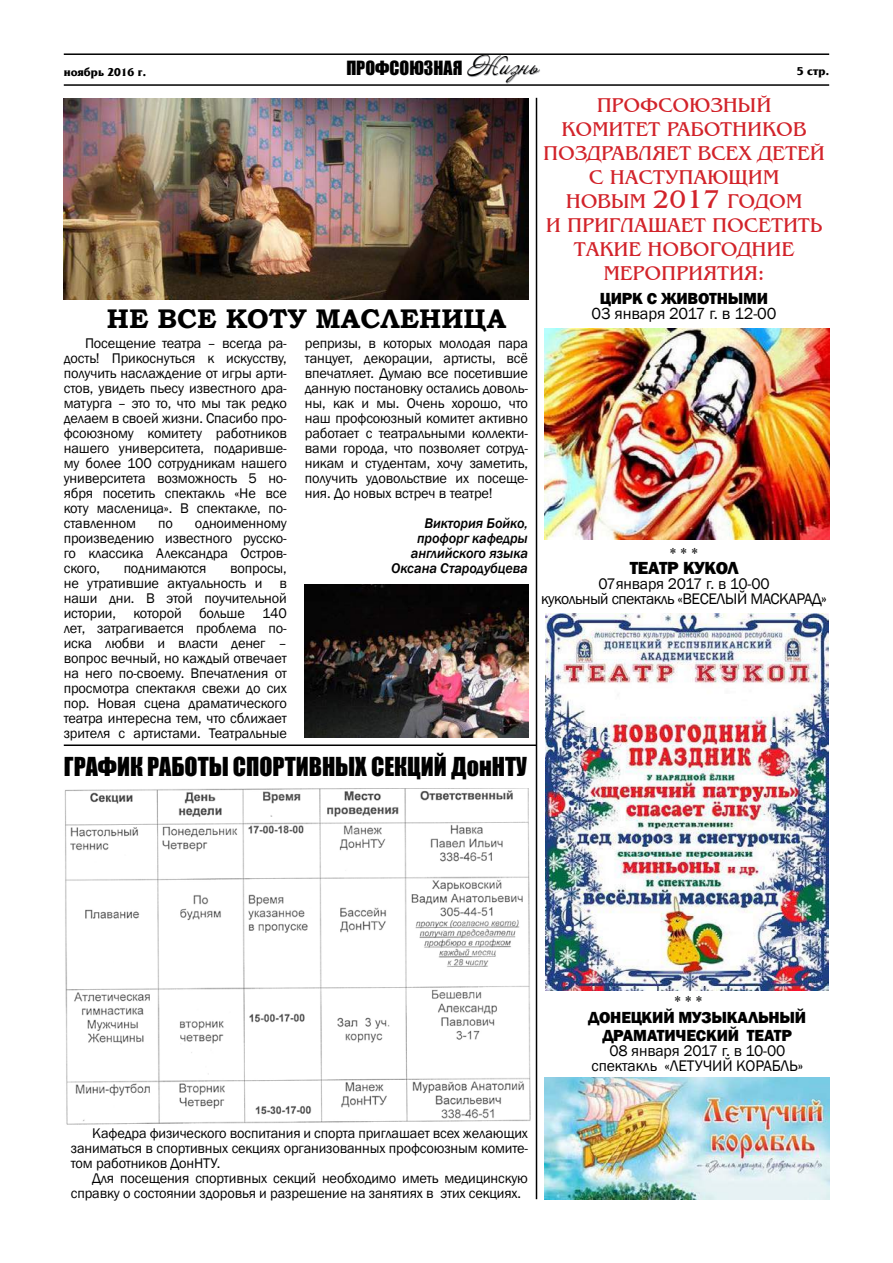
<style>
.page{position:relative;width:893px;height:1263px;background:#fff}
.page>*{position:absolute;margin:0;border:0;box-sizing:border-box;transform-origin:0 0}
.t1{font:700 27px "Bookman Old Style";color:#000}
.t2{font:24px "Impact";color:#000}
.t3{font:21px/24px "AG Bengaly";letter-spacing:-.01em;color:#d2232a;text-align:center}
.t4{font:18px "Impact";color:#000}
.t5{font:800 18px "Franklin Gothic";letter-spacing:-.01em;color:#000}
.t6{font:800 16.5px/18px "Franklin Gothic";letter-spacing:-.01em;color:#000;text-align:center}
.t7{font:16.5px "Franklin Gothic";letter-spacing:-.01em;color:#000}
.t8{font:15.75px/15px "Franklin Gothic";letter-spacing:-.03em;color:#000;text-align:center}
.t9{font:15.75px/15px "Franklin Gothic";letter-spacing:-.01em;color:#000;text-align:center}
.t10{font:14.4px/15px "Franklin Gothic";letter-spacing:-.01em;color:#000;text-align:justify}
.t11{font:italic 500 14.4px/15px "Franklin Gothic";letter-spacing:-.01em;color:#000;text-align:right}
.t12{font:14.4px "Times New Roman";color:#000}
.t13{font:700 12px "AG Friquer";color:#000}
.s1{font-family:"Annabelle";font-size:22.5px;color:#a9abae}
.s2{font-size:27px}
.s3{font-size:16.5px}
</style>
<div class="page">
<hr style="left:64px;top:84px;width:765px;height:2px;background:#000">
<hr style="left:64px;top:53px;width:765px;height:2px;background:#000">
<img style="left:64px;top:788px;width:467px;height:337px">
<img style="left:64px;top:99px;width:464px;height:201px">
<img style="left:305px;top:585px;width:224px;height:152px">
<img style="left:544px;top:1077px;width:285px;height:122px">
<img style="left:545px;top:613px;width:283px;height:377px">
<hr style="left:536px;top:98px;width:1px;height:1101px;background:#000">
<img style="left:545px;top:328px;width:284px;height:211px">
<hr style="left:64px;top:744px;width:472px;height:2px;background:#000">
<p class="t13" style="left:64px;top:65px;width:84px">ноябрь 2016 г.</p>
<p class="t4" style="left:346px;top:54px;width:194px">ПРОФСОЮЗНАЯ <span class="s1">Жизнь</span></p>
<p class="t13" style="left:797px;top:65px;width:34px">5 стр.</p>
<h1 class="t1" style="left:107px;top:299px;width:401px">НЕ ВСЕ КОТУ МАСЛЕНИЦА</h1>
<p class="t10" style="left:64px;top:336px;width:225px;text-indent:21px">Посещение театра – всегда ра&shy;дость! Прикоснуться к искусству, получить наслаждение от игры арти&shy;стов, увидеть пьесу известного дра&shy;матурга – это то, что мы так редко делаем в своей жизни. Спасибо про&shy;фсоюзному комитету работников нашего университета, подаривше&shy;му более 100 сотрудникам нашего университета возможность 5 но&shy;ября посетить спектакль «Не все коту масленица». В спектакле, по&shy;ставленном</p>
<p class="t10" style="left:64px;top:516px;width:225px;text-indent:131px">одноименному произведению известного русско&shy;го классика Александра Остров&shy;ского,</p>
<p class="t10" style="left:158px;top:516px;width:16px">по</p>
<p class="t10" style="left:64px;top:561px;width:225px;text-indent:166px">вопросы, не утратившие актуальность и в наши дни. В этой поучительной истории, которой больше 140 лет, затрагивается проблема по&shy;иска любви и власти денег – вопрос вечный, но каждый отвечает на него по-своему. Впечатления от просмотра спектакля свежи до сих пор. Новая сцена драматического театра интересна тем, что сближает зрителя с артистами. Театральные</p>
<p class="t10" style="left:124px;top:561px;width:84px">поднимаются</p>
<p class="t10" style="left:305px;top:336px;width:225px">репризы, в которых молодая пара танцует, декорации, артисты, всё впечатляет. Думаю все посетившие данную постановку остались доволь&shy;ны, как и мы. Очень хорошо, что наш профсоюзный комитет активно работает с театральными коллекти&shy;вами города, что позволяет сотруд&shy;никам и студентам, хочу заметить, получить удовольствие их посеще&shy;ния. До новых встреч в театре!</p>
<p class="t11" style="left:391px;top:516px;width:138px">Виктория Бойко, профорг кафедры английского языка<br>Оксана Стародубцева</p>
<h2 class="t2" style="left:64px;top:748px;width:465px">ГРАФИК РАБОТЫ СПОРТИВНЫХ СЕКЦИЙ ДонНТУ</h2>
<h3 class="t3" style="left:543px;top:93px;width:283px">ПРОФСОЮЗНЫЙ<br>КОМИТЕТ РАБОТНИКОВ<br>ПОЗДРАВЛЯЕТ ВСЕХ ДЕТЕЙ<br>С НАСТУПАЮЩИМ<br>НОВЫМ <span class="s2">2017</span> ГОДОМ<br>И ПРИГЛАШАЕТ ПОСЕТИТЬ<br>ТАКИЕ НОВОГОДНИЕ<br>МЕРОПРИЯТИЯ:</h3>
<p class="t6" style="left:600px;top:290px;width:170px">ЦИРК С ЖИВОТНЫМИ</p>
<p class="t7" style="left:592px;top:304px;width:186px">03 января 2017 г. в 12-00</p>
<p class="t12" style="left:669px;top:543px;width:30px">* * *</p>
<p class="t5" style="left:630px;top:557px;width:110px">ТЕАТР КУКОЛ</p>
<p class="t8" style="left:541px;top:577px;width:287px">07января 2017 г. в 10-00<br>кукольный спектакль «ВЕСЕЛЫЙ МАСКАРАД<span class="s3">»</span></p>
<p class="t10" style="left:71px;top:1126px;width:459px;text-indent:21px">Кафедра физического воспитания и спорта приглашает всех желающих заниматься в спортивных секциях организованных профсоюзным комите&shy;том работников ДонНТУ.</p>
<p class="t10" style="left:71px;top:1171px;width:459px;text-indent:21px">Для посещения спортивных секций необходимо иметь медицинскую справку о состоянии здоровья и разрешение на занятиях в этих секциях.</p>
<p class="t12" style="left:674px;top:992px;width:30px">* * *</p>
<p class="t6" style="left:588px;top:1009px;width:219px">ДОНЕЦКИЙ МУЗЫКАЛЬНЫЙ<br>ДРАМАТИЧЕСКИЙ ТЕАТР</p>
<p class="t9" style="left:592px;top:1044px;width:213px">08 января 2017 г. в 10-00 спектакль «ЛЕТУЧИЙ КОРАБЛЬ»</p>
</div>
